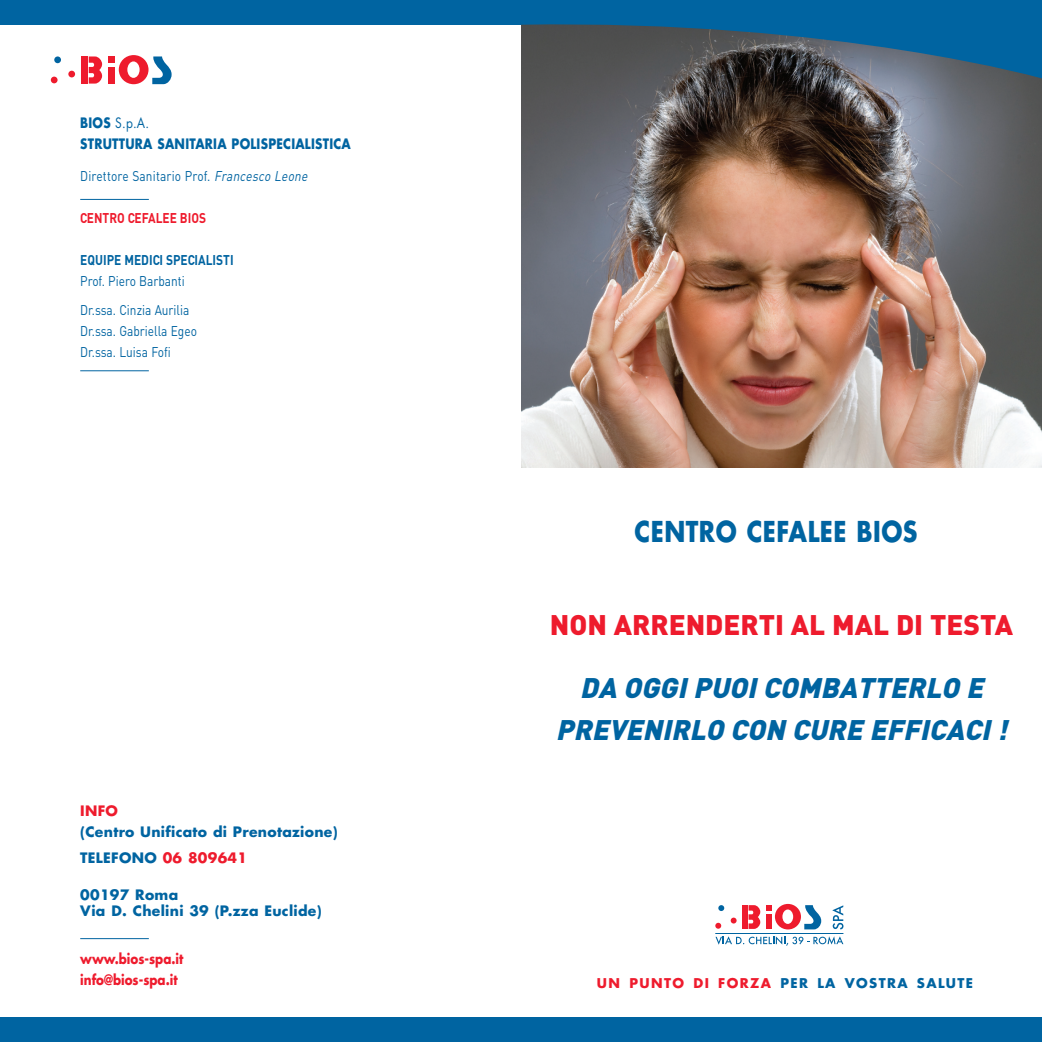
<style>
.page{position:relative;width:1042px;height:1042px;background:#fff}
.page>*{position:absolute;margin:0;border:0;box-sizing:border-box;transform-origin:0 0}
.t1{font:italic 900 28px/42px "DIN";color:#0064a1;text-align:center}
.t2{font:900 28px "DIN";color:#ee1b2d}
.t3{font:700 28px "Futura";letter-spacing:.02em;color:#0064a1;scale:.85 1}
.t4{font:14px/29.8px "DIN";color:#0064a1;scale:.85 1}
.t5{font:700 14px/26.2px "Futura";letter-spacing:.02em;color:#0064a1}
.t6{font:700 14px/21px "Futura";letter-spacing:.02em;color:#0064a1;scale:.85 1}
.t7{font:700 14px/21px "Futura";color:#ee1b2d;scale:.85 1}
.t8{font:700 14px "DIN";color:#0064a1;scale:.85 1}
.t9{font:700 14px "DIN";color:#ee1b2d;scale:.85 1}
.t10{font:700 14px "Futura";color:#ee1b2d}
.t11{font:700 13.12px "Futura";letter-spacing:.105em;color:#0064a1}
.s1{font-weight:400}
.s2{font-style:italic}
.s3{color:#ee1b2d}
</style>
<div class="page">
<img style="left:521px;top:80px;width:521px;height:387px">
<div style="left:81px;top:56px;width:7px;height:28px;background:#ee1b2d"></div>
<div style="left:108px;top:67px;width:7px;height:17px;background:#ee1b2d"></div>
<div style="left:108px;top:56px;width:7px;height:7px;background:#ee1b2d"></div>
<svg style="left:89px;top:56px;width:13px;height:28px"></svg>
<div style="left:68px;top:71px;width:7px;height:6px;background:#ee1b2d;border-radius:50%"></div>
<div style="left:51px;top:77px;width:7px;height:6px;background:#ee1b2d;border-radius:50%"></div>
<div style="left:54px;top:56px;width:7px;height:7px;background:#0064a1;border-radius:50%"></div>
<svg style="left:119px;top:55px;width:53px;height:29px"></svg>
<div style="left:0;top:0;width:521px;height:25px;background:#0064a1"></div>
<hr style="left:80px;top:938px;width:69px;height:1px;background:#0064a1">
<svg style="left:521px;top:0;width:521px;height:80px;background:#295c7c"></svg>
<div style="left:742px;top:905px;width:6px;height:24px;background:#ee1b2d"></div>
<svg style="left:731px;top:917px;width:5px;height:6px"></svg>
<svg style="left:715px;top:923px;width:6px;height:5px"></svg>
<svg style="left:718px;top:905px;width:6px;height:6px"></svg>
<svg style="left:748px;top:904px;width:73px;height:25px"></svg>
<hr style="left:715px;top:933px;width:128px;height:1px;background:#0064a1">
<svg style="left:715px;top:936px;width:128px;height:10px"></svg>
<svg style="left:832px;top:905px;width:11px;height:24px"></svg>
<div style="left:0;top:1017px;width:1042px;height:25px;background:#0064a1"></div>
<hr style="left:80px;top:199px;width:69px;height:1px;background:#0064a1">
<hr style="left:80px;top:370px;width:69px;height:1px;background:#0064a1">
<p class="t6" style="left:80px;top:114px;width:320px">BIOS <span class="s1">S.p.A.<br></span>STRUTTURA SANITARIA POLISPECIALISTICA</p>
<p class="t4" style="left:80px;top:162px;width:271px">Direttore Sanitario Prof. <span class="s2">Francesco Leone</span></p>
<p class="t9" style="left:80px;top:213px;width:150px">CENTRO CEFALEE BIOS</p>
<p class="t8" style="left:80px;top:255px;width:182px">EQUIPE MEDICI SPECIALISTI</p>
<p class="t4" style="left:80px;top:267px;width:130px">Prof. Piero Barbanti<br>Dr.ssa. Cinzia Aurilia</p>
<p class="t4" style="left:80px;top:322px;width:139px;line-height:21px">Dr.ssa. Gabriella Egeo<br>Dr.ssa. Luisa Fofi</p>
<p class="t10" style="left:80px;top:804px;width:39px">INFO</p>
<p class="t5" style="left:80px;top:820px;width:259px">(Centro Unificato di Prenotazione)<br>TELEFONO <span class="s3">06 809641</span></p>
<p class="t5" style="left:80px;top:888px;width:243px;line-height:15.8px">00197 Roma<br>Via D. Chelini 39 (P.zza Euclide)</p>
<p class="t7" style="left:80px;top:949px;width:123px">www.bios-spa.it info@bios-spa.it</p>
<h1 class="t3" style="left:634px;top:519px;width:334px">CENTRO CEFALEE BIOS</h1>
<h1 class="t2" style="left:550px;top:615px;width:465px">NON ARRENDERTI AL MAL DI TESTA</h1>
<h1 class="t1" style="left:556px;top:670px;width:458px">DA OGGIPUOICOMBATTERLO E<br>PREVENIRLO CON CURE EFFICACI!</h1>
<p class="t11" style="left:597px;top:977px;width:378px"><span class="s3">UN PUNTO DI FORZA</span> PER LA VOSTRA SALUTE</p>
</div>
